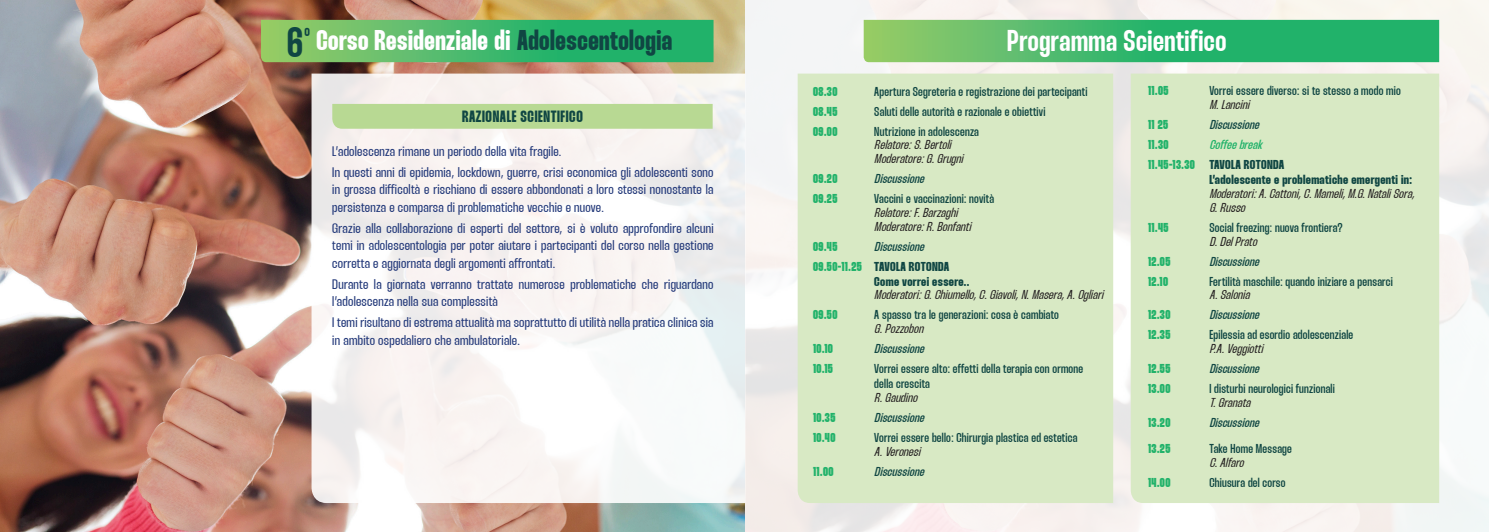
<style>
.page{position:relative;width:1489px;height:532px;background:#fff}
.page>*{position:absolute;margin:0;border:0;box-sizing:border-box;transform-origin:0 0}
.t1{font:42.62px "Thunder Semi Bold LC";color:#104643;scale:.93 1}
.t2{font:30px "Thunder Semi Bold LC";letter-spacing:.02em;color:#fff}
.t3{font:28.5px "Thunder Bold LC";letter-spacing:.02em;color:#fff}
.t4{font:26.12px "Thunder Semi Bold LC";color:#104643}
.t5{font:16.25px "Thunder Bold LC";letter-spacing:.04em;color:#104643}
.t6{font:13.75px/17.5px "Thunder LC";letter-spacing:.02em;color:#223879;text-align:justify;scale:1.06 1}
.t7{font:12.88px "Thunder Medium LC";letter-spacing:.02em;color:#104643}
.t8{font:12.88px/13.8px "Thunder LC Italic";letter-spacing:.02em;color:#231f20}
.t9{font:12.88px "Thunder Extra Bold LC";letter-spacing:.04em;color:#21b26a}
.t10{font:12.88px "Thunder Medium LC Italic";letter-spacing:.02em;color:#104643}
.t11{font:12.88px "Thunder Bold LC";letter-spacing:.025em;color:#104643;scale:1.1 1}
.t12{font:12.88px "Thunder Medium LC Italic";letter-spacing:.02em;color:#21b26a}
.s1{color:#104643}
.s2{font-family:"Thunder Extra Bold LC";color:#21b26a}
</style>
<div class="page">
<img style="left:0;top:0;width:1488px;height:531px">
<svg style="left:311px;top:74px;width:434px;height:429px;fill:#f8f4f2"></svg>
<div style="left:332px;top:104px;width:380px;height:25px;background:#b8d993"></div>
<svg style="left:261px;top:20px;width:452px;height:42px;background:#4aba6b"></svg>
<div style="left:1130px;top:74px;width:308px;height:429px;background:#d8e9c4"></div>
<div style="left:797px;top:74px;width:316px;height:429px;background:#d8e9c4"></div>
<svg style="left:863px;top:20px;width:575px;height:42px;background:#41b86b"></svg>
<p class="t1" style="left:287px;top:23px;width:18px">6</p>
<p class="t4" style="left:304px;top:26px;width:7px">°</p>
<p class="t3" style="left:316px;top:27px;width:357px">Corso Residenziale di <span class="s1">Adolescentologia</span></p>
<p class="t2" style="left:1007px;top:27px;width:221px">Programma Scientifico</p>
<p class="t9" style="left:813px;top:85px;width:26px">08.30</p>
<p class="t7" style="left:874px;top:85px;width:215px">Apertura Segreteria e registrazione dei partecipanti</p>
<p class="t9" style="left:813px;top:105px;width:26px">08.45</p>
<p class="t7" style="left:874px;top:105px;width:172px">Saluti delle autorità e razionale e obiettivi</p>
<p class="t9" style="left:813px;top:125px;width:26px">09.00</p>
<p class="t7" style="left:874px;top:125px;width:106px">Nutrizione in adolescenza</p>
<p class="t8" style="left:874px;top:139px;width:78px">Relatore: S. Bertoli</p>
<p class="t8" style="left:874px;top:153px;width:90px">Moderatore: G. Grugni</p>
<p class="t9" style="left:813px;top:173px;width:26px">09.20</p>
<p class="t10" style="left:874px;top:173px;width:51px">Discussione</p>
<p class="t9" style="left:813px;top:193px;width:26px">09.25</p>
<p class="t7" style="left:874px;top:193px;width:121px">Vaccini e vaccinazioni: novità</p>
<p class="t8" style="left:874px;top:206px;width:84px">Relatore: F. Barzaghi</p>
<p class="t8" style="left:874px;top:220px;width:98px">Moderatore: R. Bonfanti</p>
<p class="t9" style="left:813px;top:240px;width:26px">09.45</p>
<p class="t10" style="left:874px;top:240px;width:51px">Discussione</p>
<p class="t11" style="left:813px;top:260px;width:125px"><span class="s2">09.50-11.25</span> TAVOLA ROTONDA</p>
<p class="t11" style="left:874px;top:275px;width:88px">Come vorrei essere..</p>
<p class="t8" style="left:874px;top:289px;width:230px">Moderatori: G. Chiumello, C. Giavoli, N. Masera, A. Ogliari</p>
<p class="t9" style="left:813px;top:309px;width:26px">09.50</p>
<p class="t7" style="left:874px;top:309px;width:186px">A spasso tra le generazioni: cosa è cambiato</p>
<p class="t8" style="left:874px;top:323px;width:50px">G. Pozzobon</p>
<p class="t9" style="left:813px;top:343px;width:21px">10.10</p>
<p class="t10" style="left:874px;top:343px;width:51px">Discussione</p>
<p class="t9" style="left:813px;top:363px;width:21px">10.15</p>
<p class="t7" style="left:874px;top:363px;width:210px">Vorrei essere alto: effetti della terapia con ormone</p>
<p class="t7" style="left:874px;top:378px;width:57px">della crescita</p>
<p class="t8" style="left:874px;top:391px;width:44px">R. Gaudino</p>
<p class="t9" style="left:813px;top:411px;width:24px">10.35</p>
<p class="t10" style="left:874px;top:411px;width:51px">Discussione</p>
<p class="t9" style="left:813px;top:431px;width:24px">10.40</p>
<p class="t7" style="left:874px;top:431px;width:204px">Vorrei essere bello: Chirurgia plastica ed estetica</p>
<p class="t8" style="left:874px;top:445px;width:47px">A. Veronesi</p>
<p class="t9" style="left:813px;top:465px;width:22px">11.00</p>
<p class="t10" style="left:874px;top:465px;width:51px">Discussione</p>
<p class="t9" style="left:1147px;top:85px;width:22px">11.05</p>
<p class="t7" style="left:1209px;top:85px;width:193px">Vorrei essere diverso: si te stesso a modo mio</p>
<p class="t8" style="left:1209px;top:99px;width:41px">M. Lancini</p>
<p class="t9" style="left:1147px;top:119px;width:22px">11 25</p>
<p class="t10" style="left:1209px;top:119px;width:51px">Discussione</p>
<p class="t9" style="left:1147px;top:139px;width:22px">11.30</p>
<p class="t12" style="left:1209px;top:139px;width:54px">Coffee break</p>
<p class="t11" style="left:1147px;top:159px;width:125px"><span class="s2">11.45-13.30</span> TAVOLA ROTONDA</p>
<p class="t11" style="left:1209px;top:174px;width:186px">L’adolescente e problematiche emergenti in:</p>
<p class="t8" style="left:1209px;top:187px;width:206px">Moderatori: A. Cattoni, C. Mameli, M.G. Natali Sora,<br>G. Russo</p>
<p class="t9" style="left:1147px;top:221px;width:22px">11.45</p>
<p class="t7" style="left:1209px;top:221px;width:135px">Social freezing: nuova frontiera?</p>
<p class="t8" style="left:1209px;top:235px;width:49px">D. Del Prato</p>
<p class="t9" style="left:1147px;top:255px;width:24px">12.05</p>
<p class="t10" style="left:1209px;top:255px;width:51px">Discussione</p>
<p class="t9" style="left:1147px;top:275px;width:21px">12.10</p>
<p class="t7" style="left:1209px;top:275px;width:185px">Fertilità maschile: quando iniziare a pensarci</p>
<p class="t8" style="left:1209px;top:289px;width:42px">A. Salonia</p>
<p class="t9" style="left:1147px;top:309px;width:24px">12.30</p>
<p class="t10" style="left:1209px;top:309px;width:51px">Discussione</p>
<p class="t9" style="left:1147px;top:329px;width:24px">12.35</p>
<p class="t7" style="left:1209px;top:329px;width:145px">Epilessia ad esordio adolescenziale</p>
<p class="t8" style="left:1209px;top:342px;width:55px">P.A. Veggiotti</p>
<p class="t9" style="left:1147px;top:363px;width:24px">12.55</p>
<p class="t10" style="left:1209px;top:363px;width:51px">Discussione</p>
<p class="t9" style="left:1147px;top:383px;width:24px">13.00</p>
<p class="t7" style="left:1209px;top:383px;width:127px">I disturbi neurologici funzionali</p>
<p class="t8" style="left:1209px;top:396px;width:42px">T. Granata</p>
<p class="t9" style="left:1147px;top:416px;width:24px">13.20</p>
<p class="t10" style="left:1209px;top:416px;width:51px">Discussione</p>
<p class="t9" style="left:1147px;top:443px;width:24px">13.25</p>
<p class="t7" style="left:1209px;top:443px;width:84px">Take Home Message</p>
<p class="t8" style="left:1209px;top:456px;width:36px">C. Alfaro</p>
<p class="t9" style="left:1147px;top:476px;width:24px">14.00</p>
<p class="t7" style="left:1209px;top:476px;width:78px">Chiusura del corso</p>
<p class="t5" style="left:462px;top:109px;width:122px">RAZIONALE SCIENTIFICO</p>
<p class="t6" style="left:332px;top:143px;width:218px">L’adolescenza rimane un periodo della vita fragile.</p>
<p class="t6" style="left:332px;top:164px;width:361px">In questi anni di epidemia, lockdown, guerre, crisi economica gli adolescenti sono in grossa difficoltà e rischiano di essere abbondonati a loro stessi nonostante la persistenza e comparsa di problematiche vecchie e nuove.</p>
<p class="t6" style="left:332px;top:220px;width:361px">Grazie alla collaborazione di esperti del settore, si è voluto approfondire alcuni temi in adolescentologia per poter aiutare i partecipanti del corso nella gestione corretta e aggiornata degli argomenti affrontati.</p>
<p class="t6" style="left:332px;top:276px;width:361px">Durante la giornata verranno trattate numerose problematiche che riguardano l’adolescenza nella sua complessità</p>
<p class="t6" style="left:332px;top:315px;width:361px">I temi risultano di estrema attualità ma soprattutto di utilità nella pratica clinica sia in ambito ospedaliero che ambulatoriale.</p>
</div>
